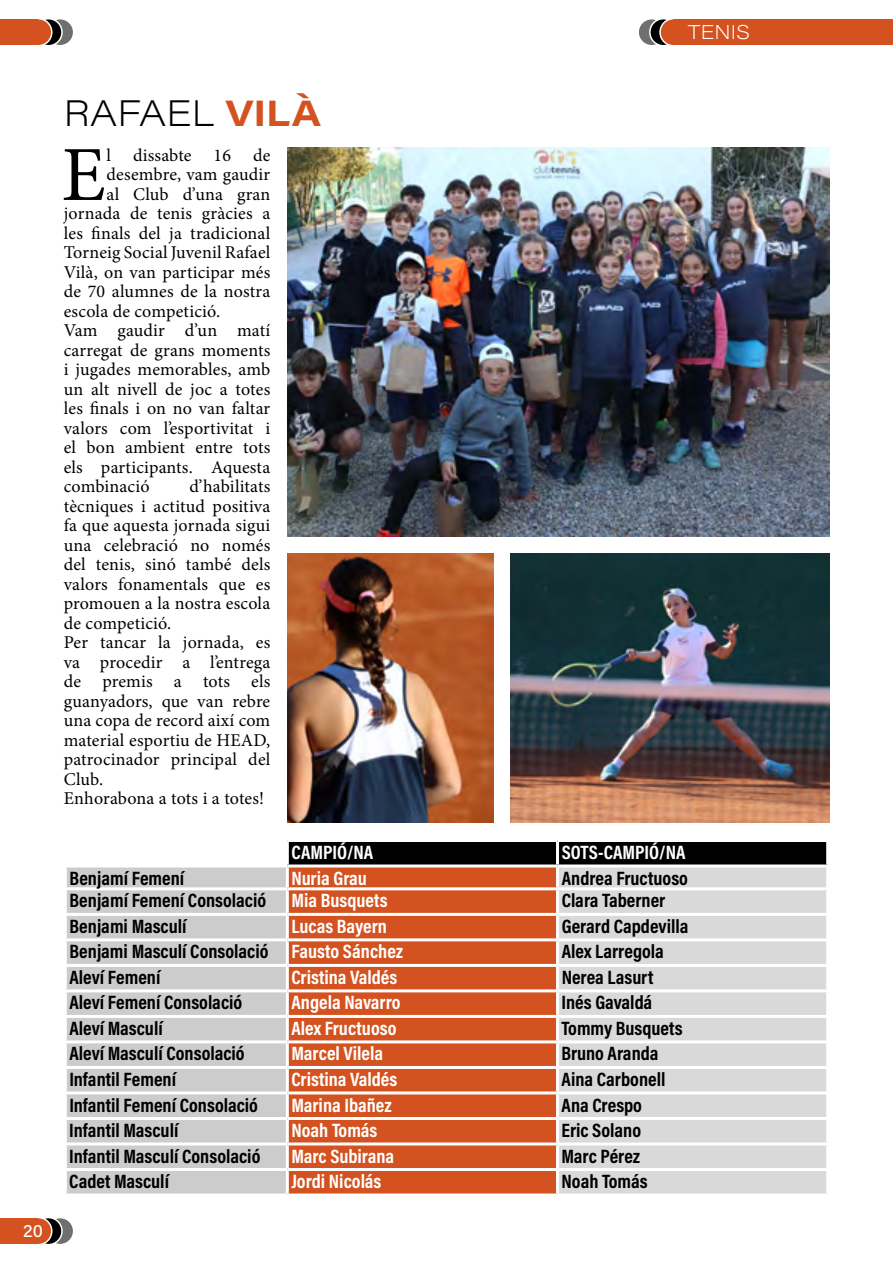
<style>
.page{position:relative;width:893px;height:1263px;background:#fff}
.page>*{position:absolute;margin:0;border:0;box-sizing:border-box;transform-origin:0 0}
.t1{font:78px "Minion Pro";color:#000}
.t2{font:200 36px "Acumin Pro Wide";letter-spacing:.005em;color:#000}
.t3{font:700 19.5px "Acumin Pro Cond";color:#000}
.t4{font:700 19.5px "Acumin Pro Cond";color:#fff}
.t5{font:200 19.5px "Acumin Pro Wide";letter-spacing:.01em;color:#fff}
.t6{font:18px/19.5px "Minion Pro";letter-spacing:.01em;color:#000}
.t7{font:500 18px "Acumin Pro";color:#fff}
.s1{font-weight:700;color:#d35220}
.s2{color:#fff}
</style>
<div class="page">
<img style="left:287px;top:148px;width:542px;height:388px">
<img style="left:511px;top:553px;width:318px;height:270px">
<img style="left:287px;top:553px;width:207px;height:270px">
<div style="left:289px;top:842px;width:537px;height:22px;background:#000"></div>
<div style="left:67px;top:867px;width:219px;height:326px;background:#ccc"></div>
<div style="left:289px;top:867px;width:267px;height:326px;background:#d35220"></div>
<div style="left:559px;top:867px;width:267px;height:326px;background:#d9d9d9"></div>
<hr style="left:556px;top:842px;width:3px;height:22px;background:#fff">
<hr style="left:64px;top:887px;width:223px;height:3px;background:#fff">
<hr style="left:287px;top:887px;width:270px;height:3px;background:#fff">
<hr style="left:557px;top:887px;width:272px;height:3px;background:#fff">
<hr style="left:64px;top:913px;width:223px;height:3px;background:#fff">
<hr style="left:287px;top:913px;width:270px;height:3px;background:#fff">
<hr style="left:557px;top:913px;width:272px;height:3px;background:#fff">
<hr style="left:64px;top:938px;width:223px;height:3px;background:#fff">
<hr style="left:287px;top:938px;width:270px;height:3px;background:#fff">
<hr style="left:557px;top:938px;width:272px;height:3px;background:#fff">
<hr style="left:64px;top:964px;width:223px;height:3px;background:#fff">
<hr style="left:287px;top:964px;width:270px;height:3px;background:#fff">
<hr style="left:557px;top:964px;width:272px;height:3px;background:#fff">
<hr style="left:64px;top:989px;width:223px;height:3px;background:#fff">
<hr style="left:287px;top:989px;width:270px;height:3px;background:#fff">
<hr style="left:557px;top:989px;width:272px;height:3px;background:#fff">
<hr style="left:64px;top:1015px;width:223px;height:3px;background:#fff">
<hr style="left:287px;top:1015px;width:270px;height:3px;background:#fff">
<hr style="left:557px;top:1015px;width:272px;height:3px;background:#fff">
<hr style="left:64px;top:1040px;width:223px;height:3px;background:#fff">
<hr style="left:287px;top:1040px;width:270px;height:3px;background:#fff">
<hr style="left:557px;top:1040px;width:272px;height:3px;background:#fff">
<hr style="left:64px;top:1066px;width:223px;height:3px;background:#fff">
<hr style="left:287px;top:1066px;width:270px;height:3px;background:#fff">
<hr style="left:557px;top:1066px;width:272px;height:3px;background:#fff">
<hr style="left:64px;top:1091px;width:223px;height:3px;background:#fff">
<hr style="left:287px;top:1091px;width:270px;height:3px;background:#fff">
<hr style="left:557px;top:1091px;width:272px;height:3px;background:#fff">
<hr style="left:64px;top:1117px;width:223px;height:3px;background:#fff">
<hr style="left:287px;top:1117px;width:270px;height:3px;background:#fff">
<hr style="left:557px;top:1117px;width:272px;height:3px;background:#fff">
<hr style="left:64px;top:1142px;width:223px;height:3px;background:#fff">
<hr style="left:287px;top:1142px;width:270px;height:3px;background:#fff">
<hr style="left:557px;top:1142px;width:272px;height:3px;background:#fff">
<hr style="left:64px;top:1168px;width:223px;height:3px;background:#fff">
<hr style="left:287px;top:1168px;width:270px;height:3px;background:#fff">
<hr style="left:557px;top:1168px;width:272px;height:3px;background:#fff">
<div style="left:47px;top:1217px;width:27px;height:27px;background:#706f6f;border-radius:50%"></div>
<div style="left:46px;top:1217px;width:28px;height:28px;border:2px solid #fff;border-radius:50%"></div>
<div style="left:47px;top:19px;width:27px;height:27px;background:#706f6f;border-radius:50%"></div>
<div style="left:46px;top:18px;width:28px;height:28px;border:2px solid #fff;border-radius:50%"></div>
<svg style="left:35px;top:1217px;width:27px;height:27px"></svg>
<div style="left:34px;top:1217px;width:29px;height:28px;border:2px solid #fff;border-radius:50%"></div>
<svg style="left:35px;top:19px;width:27px;height:27px"></svg>
<div style="left:34px;top:18px;width:29px;height:28px;border:2px solid #fff;border-radius:50%"></div>
<div style="left:25px;top:1217px;width:27px;height:27px;background:#d35220;border-radius:50%"></div>
<div style="left:24px;top:1217px;width:29px;height:28px;border:2px solid #fff;border-radius:50%"></div>
<div style="left:25px;top:19px;width:27px;height:27px;background:#d35220;border-radius:50%"></div>
<div style="left:24px;top:18px;width:29px;height:28px;border:2px solid #fff;border-radius:50%"></div>
<div style="left:0;top:1218px;width:38px;height:26px;background:#d35220"></div>
<div style="left:0;top:19px;width:38px;height:26px;background:#d35220"></div>
<svg style="left:638px;top:19px;width:27px;height:27px"></svg>
<div style="left:637px;top:18px;width:29px;height:28px;border:2px solid #fff;border-radius:50%"></div>
<svg style="left:650px;top:19px;width:27px;height:27px"></svg>
<div style="left:649px;top:18px;width:29px;height:28px;border:2px solid #fff;border-radius:50%"></div>
<div style="left:660px;top:19px;width:27px;height:27px;background:#d35220;border-radius:50%"></div>
<div style="left:659px;top:18px;width:29px;height:28px;border:2px solid #fff;border-radius:50%"></div>
<div style="left:674px;top:19px;width:219px;height:26px;background:#d35220"></div>
<p class="t5" style="left:688px;top:18px;width:64px">TENIS</p>
<p class="t7" style="left:23px;top:1218px;width:21px">20</p>
<h2 class="t2" style="left:64px;top:88px;width:259px">RAFAEL <span class="s1">VILÀ</span></h2>
<h1 class="t1" style="left:62px;top:123px;width:46px">E</h1>
<p class="t6" style="left:107px;top:146px;width:165px">l dissabte 16 de</p>
<p class="t6" style="left:107px;top:165px;width:165px">desembre, vam gaudir</p>
<p class="t6" style="left:107px;top:184px;width:165px">al Club d’una gran</p>
<p class="t6" style="left:64px;top:204px;width:208px">jornada de tenis gràcies a</p>
<p class="t6" style="left:64px;top:223px;width:208px">les finals del ja tradicional</p>
<p class="t6" style="left:64px;top:243px;width:208px">Torneig Social Juvenil Rafael</p>
<p class="t6" style="left:64px;top:262px;width:208px">Vilà, on van participar més</p>
<p class="t6" style="left:64px;top:282px;width:208px">de 70 alumnes de la nostra</p>
<p class="t6" style="left:64px;top:301px;width:158px">escola de competició.</p>
<p class="t6" style="left:64px;top:321px;width:208px">Vam gaudir d’un matí</p>
<p class="t6" style="left:64px;top:340px;width:208px">carregat de grans moments</p>
<p class="t6" style="left:64px;top:360px;width:208px">i jugades memorables, amb</p>
<p class="t6" style="left:64px;top:379px;width:208px">un alt nivell de joc a totes</p>
<p class="t6" style="left:64px;top:399px;width:208px">les finals i on no van faltar</p>
<p class="t6" style="left:64px;top:418px;width:208px">valors com l’esportivitat i</p>
<p class="t6" style="left:64px;top:438px;width:208px">el bon ambient entre tots</p>
<p class="t6" style="left:64px;top:457px;width:208px">els participants. Aquesta</p>
<p class="t6" style="left:64px;top:477px;width:87px">combinació</p>
<p class="t6" style="left:64px;top:477px;width:208px;text-indent:126px">d’habilitats tècniques i actitud positiva fa que aquesta jornada sigui una celebració no només del tenis, sinó també dels valors fonamentals que es promouen a la nostra escola de competició.<br>Per tancar la jornada, es va procedir a l’entrega de premis a tots els guanyadors, que van rebre una copa de record així com material esportiu de HEAD, patrocinador principal del<br>Club.<br>Enhorabona a tots i a totes!</p>
<p class="t4" style="left:292px;top:839px;width:83px">CAMPIÓ/NA</p>
<p class="t4" style="left:562px;top:839px;width:125px">SOTS-CAMPIÓ/NA</p>
<p class="t3" style="left:70px;top:865px;width:116px">Benjamí Femení</p>
<p class="t4" style="left:292px;top:865px;width:77px">Nuria Grau</p>
<p class="t3" style="left:562px;top:865px;width:128px">Andrea Fructuoso</p>
<p class="t3" style="left:69px;top:888px;width:198px">Benjamí Femení Consolació</p>
<p class="t4" style="left:292px;top:888px;width:98px">Mia Busquets</p>
<p class="t3" style="left:562px;top:888px;width:105px">Clara Taberner</p>
<p class="t3" style="left:69px;top:913px;width:119px">Benjami Masculí</p>
<p class="t4" style="left:292px;top:913px;width:97px">Lucas Bayern</p>
<p class="t3" style="left:562px;top:913px;width:128px">Gerard Capdevilla</p>
<p class="t3" style="left:69px;top:939px;width:335px">Benjami Masculí Consolació <span class="s2">Fausto Sánchez</span></p>
<p class="t3" style="left:562px;top:939px;width:104px">Alex Larregola</p>
<p class="t3" style="left:69px;top:964px;width:93px">Aleví Femení</p>
<p class="t4" style="left:291px;top:964px;width:107px">Cristina Valdés</p>
<p class="t3" style="left:562px;top:964px;width:93px">Nerea Lasurt</p>
<p class="t3" style="left:69px;top:990px;width:174px">Aleví Femení Consolació</p>
<p class="t4" style="left:291px;top:990px;width:111px">Angela Navarro</p>
<p class="t3" style="left:562px;top:990px;width:92px">Inés Gavaldá</p>
<p class="t3" style="left:69px;top:1015px;width:95px">Aleví Masculí</p>
<p class="t4" style="left:291px;top:1015px;width:107px">Alex Fructuoso</p>
<p class="t3" style="left:562px;top:1015px;width:123px">Tommy Busquets</p>
<p class="t3" style="left:69px;top:1041px;width:177px">Aleví Masculí Consolació</p>
<p class="t4" style="left:291px;top:1041px;width:93px">Marcel Vilela</p>
<p class="t3" style="left:562px;top:1041px;width:98px">Bruno Aranda</p>
<p class="t3" style="left:69px;top:1066px;width:108px">Infantil Femení</p>
<p class="t4" style="left:291px;top:1066px;width:107px">Cristina Valdés</p>
<p class="t3" style="left:562px;top:1066px;width:105px">Aina Carbonell</p>
<p class="t3" style="left:69px;top:1092px;width:190px">Infantil Femení Consolació</p>
<p class="t4" style="left:291px;top:1092px;width:102px">Marina Ibañez</p>
<p class="t3" style="left:562px;top:1092px;width:82px">Ana Crespo</p>
<p class="t3" style="left:69px;top:1117px;width:111px">Infantil Masculí</p>
<p class="t4" style="left:291px;top:1117px;width:88px">Noah Tomás</p>
<p class="t3" style="left:562px;top:1117px;width:81px">Eric Solano</p>
<p class="t3" style="left:69px;top:1143px;width:193px">Infantil Masculí Consolació</p>
<p class="t4" style="left:291px;top:1143px;width:104px">Marc Subirana</p>
<p class="t3" style="left:561px;top:1143px;width:80px">Marc Pérez</p>
<p class="t3" style="left:69px;top:1168px;width:101px">Cadet Masculí</p>
<p class="t4" style="left:291px;top:1168px;width:92px">Jordi Nicolás</p>
<p class="t3" style="left:561px;top:1168px;width:88px">Noah Tomás</p>
</div>
